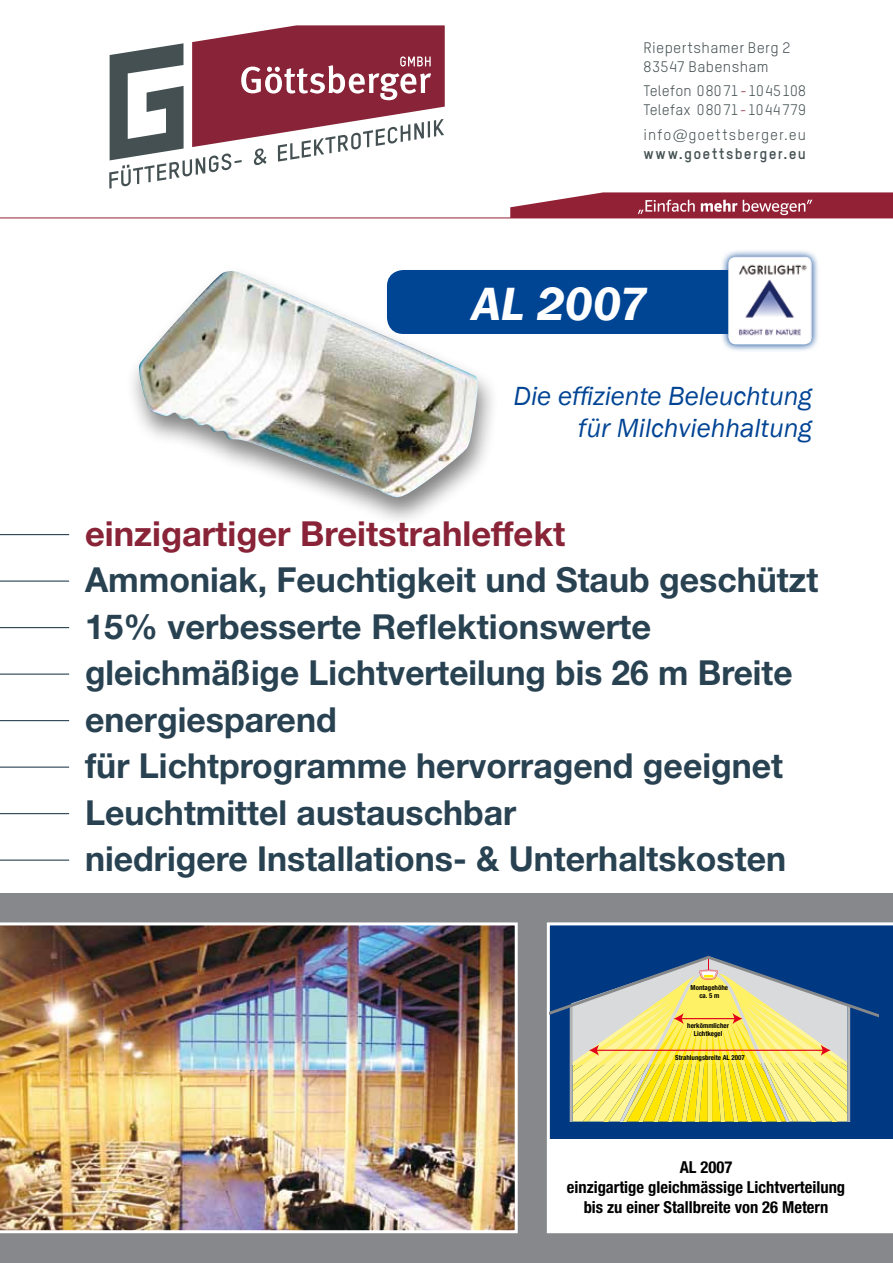
<style>
.page{position:relative;width:893px;height:1263px;background:#fff}
.page>*{position:absolute;margin:0;border:0;box-sizing:border-box;transform-origin:0 0}
.t1{font:italic 600 48px "Franklin Gothic";color:#fff}
.t2{font:700 34.5px/46.5px "Helvetica Neue";color:#294252}
.t3{font:700 34.5px "Helvetica Neue";color:#892337}
.t4{font:italic 27px/32.4px "Franklin Gothic";color:#004494;text-align:right}
.t5{font:700 condensed 16.5px/19.8px "Helvetica Neue";color:#000;text-align:center}
.t6{font:15px/18.8px "TSTAR";letter-spacing:.02em;color:#445052}
.t7{font:15px/18.8px "TSTAR";letter-spacing:.065em;color:#445052}
.t8{font:700 condensed 6.9px/8.4px "Helvetica Neue";color:#000;text-align:center}
.s1{color:#892337}
.s2{font-family:"Avant Garde IT Cby BT"}
.s3{font-weight:700}
</style>
<div class="page">
<div style="left:125px;top:266px;width:375px;height:262px;background:#000;opacity:.5"></div>
<img style="left:137px;top:271px;width:342px;height:227px">
<svg style="left:109px;top:25px;width:336px;height:164px"></svg>
<div style="left:496px;top:218px;width:397px;height:54px;background:#fff"></div>
<hr style="left:0;top:218px;width:893px;height:1px;background:#932136">
<svg style="left:510px;top:192px;width:383px;height:27px;background:#a54658"></svg>
<div style="left:0;top:893px;width:893px;height:370px;background:#87888b"></div>
<hr style="left:0;top:534px;width:69px;height:1px;background:#294252">
<hr style="left:0;top:580px;width:69px;height:2px;background:#294252">
<hr style="left:0;top:627px;width:69px;height:1px;background:#294252">
<hr style="left:0;top:673px;width:69px;height:2px;background:#294252">
<hr style="left:0;top:720px;width:69px;height:1px;background:#294252">
<hr style="left:0;top:766px;width:69px;height:2px;background:#294252">
<hr style="left:0;top:813px;width:69px;height:1px;background:#294252">
<hr style="left:0;top:859px;width:69px;height:2px;background:#294252">
<div style="left:387px;top:270px;width:363px;height:64px;background:#004494;border-radius:16px"></div>
<svg style="left:721px;top:251px;width:97px;height:100px"></svg>
<img style="left:728px;top:256px;width:84px;height:88px">
<svg style="left:547px;top:922px;width:346px;height:311px;background:#1d4e8e"></svg>
<img style="left:0;top:922px;width:518px;height:311px">
<svg style="left:550px;top:956px;width:328px;height:165px;background:#adb381"></svg>
<div style="left:549px;top:1140px;width:344px;height:93px;background:#fff"></div>
<p class="t6" style="left:644px;top:38px;width:148px">Riepertshamer Berg 2<br>83547 Babensham</p>
<p class="t6" style="left:644px;top:81px;width:164px">Telefon 0 80 71 <span class="s1">-</span> 10 45 108<br>Telefax 0 80 71 <span class="s1">-</span> 10 44 779</p>
<p class="t7" style="left:644px;top:125px;width:164px">info<span class="s2">@</span>goettsberger.eu <span class="s3">www.goettsberger.eu</span></p>
<h1 class="t1" style="left:471px;top:273px;width:177px">AL 2007</h1>
<p class="t4" style="left:514px;top:380px;width:300px">Die effiziente Beleuchtung für Milchviehhaltung</p>
<p class="t3" style="left:85px;top:512px;width:482px">einzigartiger Breitstrahleffekt</p>
<p class="t2" style="left:85px;top:556px;width:735px">Ammoniak, Feuchtigkeit und Staub geschützt 15% verbesserte Reflektionswerte gleichmäßige Lichtverteilung bis 26 m Breite energiesparend<br>für Lichtprogramme hervorragend geeignet Leuchtmittel austauschbar<br>niedrigere Installations- &amp; Unterhaltskosten</p>
<p class="t8" style="left:691px;top:983px;width:39px">Montagehöhe ca. 5 m</p>
<p class="t8" style="left:687px;top:1021px;width:43px">herkömmlicher<br>Lichtkegel</p>
<p class="t8" style="left:675px;top:1053px;width:71px">Strahlungsbreite AL 2007</p>
<p class="t5" style="left:567px;top:1157px;width:280px">AL 2007<br>einzigartige gleichmässige Lichtverteilung bis zu einer Stallbreite von 26 Metern</p>
</div>
